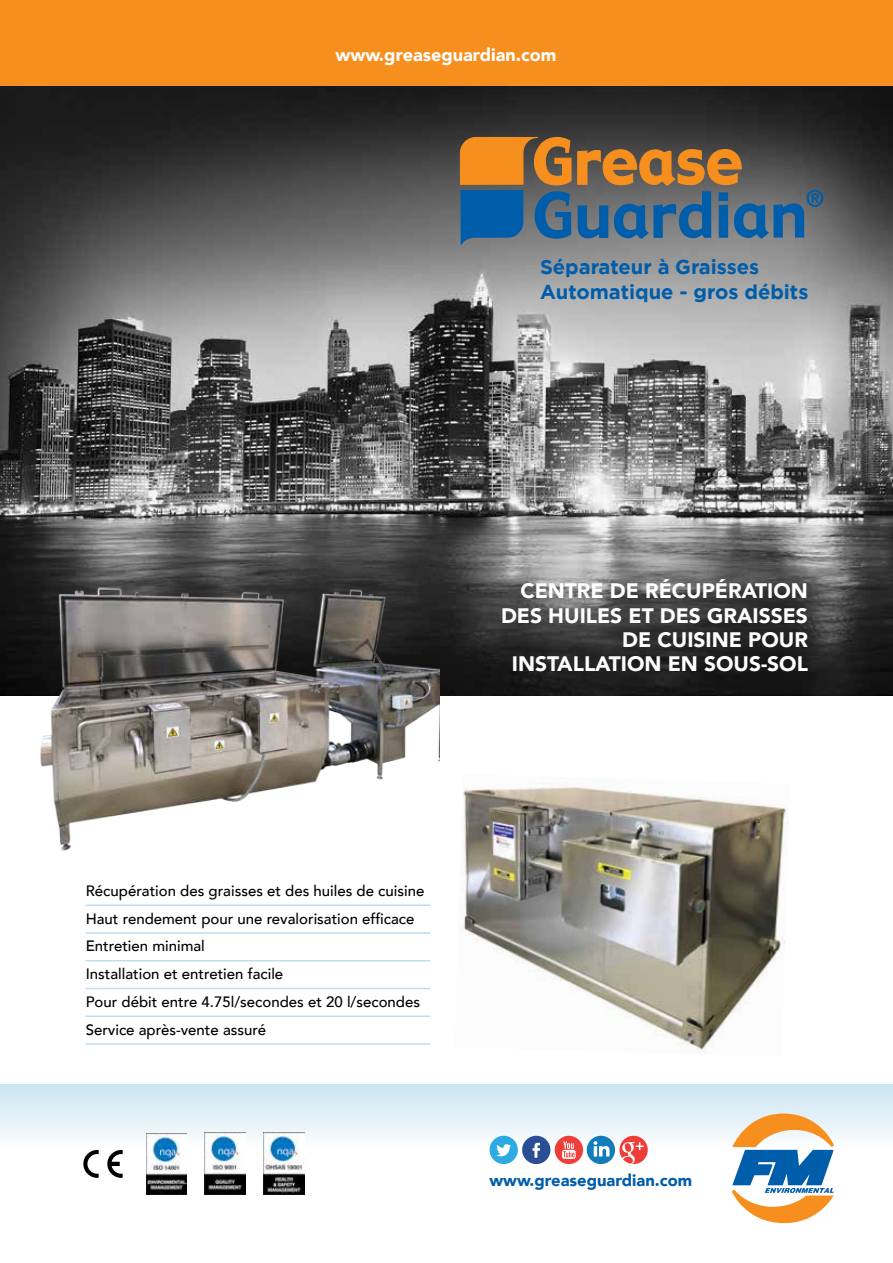
<style>
.page{position:relative;width:893px;height:1263px;background:#fff}
.page>*{position:absolute;margin:0;border:0;box-sizing:border-box;transform-origin:0 0}
.t1{font:900 21px/24.5px "Avenir";color:#fff;text-align:right}
.t2{font:700 20.1px/24.2px "Gotham";color:#005daa}
.t3{font:900 18px "Avenir";color:#fff}
.t4{font:900 16.5px "Avenir";color:#005daa}
.t5{font:500 15px/27.8px "Avenir";color:#000}
</style>
<div class="page">
<img style="left:0;top:85px;width:893px;height:610px">
<div style="left:0;top:0;width:893px;height:85px;background:#f78f1e"></div>
<svg style="left:0;top:1084px;width:893px;height:140px"></svg>
<svg style="left:732px;top:1113px;width:102px;height:110px"></svg>
<div style="left:522px;top:1136px;width:28px;height:28px;background:#294e96;border-radius:50%"></div>
<svg style="left:533px;top:1143px;width:7px;height:15px"></svg>
<div style="left:490px;top:1136px;width:28px;height:28px;background:#2caae1;border-radius:50%"></div>
<svg style="left:496px;top:1144px;width:15px;height:12px"></svg>
<div style="left:555px;top:1136px;width:28px;height:28px;background:#ef3e3a;border-radius:50%"></div>
<svg style="left:562px;top:1141px;width:14px;height:18px"></svg>
<div style="left:587px;top:1136px;width:28px;height:28px;background:#127bb9;border-radius:50%"></div>
<svg style="left:593px;top:1141px;width:17px;height:15px"></svg>
<div style="left:619px;top:1136px;width:29px;height:28px;background:#ef3e3a;border-radius:50%"></div>
<svg style="left:622px;top:1142px;width:22px;height:22px"></svg>
<img style="left:34px;top:580px;width:406px;height:270px">
<img style="left:461px;top:785px;width:328px;height:267px">
<hr style="left:86px;top:904px;width:344px;height:2px;background:#bcdeef">
<hr style="left:86px;top:932px;width:344px;height:2px;background:#bcdeef">
<hr style="left:86px;top:960px;width:344px;height:1px;background:#bcdeef">
<hr style="left:86px;top:988px;width:344px;height:1px;background:#bcdeef">
<hr style="left:86px;top:1015px;width:344px;height:2px;background:#bcdeef">
<hr style="left:86px;top:1043px;width:344px;height:2px;background:#bcdeef">
<svg style="left:459px;top:136px;width:364px;height:110px;background:#6a6a65"></svg>
<svg style="left:83px;top:1150px;width:16px;height:28px"></svg>
<svg style="left:107px;top:1150px;width:16px;height:28px"></svg>
<img style="left:146px;top:1133px;width:41px;height:61px">
<img style="left:205px;top:1133px;width:41px;height:61px">
<img style="left:264px;top:1133px;width:41px;height:61px">
<p class="t3" style="left:335px;top:40px;width:222px">www.greaseguardian.com</p>
<h2 class="t2" style="left:540px;top:255px;width:270px">Séparateur à Graisses<br>Automatique - gros débits</h2>
<h1 class="t1" style="left:501px;top:578px;width:308px">CENTRE DE RÉCUPÉRATION<br>DES HUILES ET DES GRAISSES<br>DE CUISINE POUR<br>INSTALLATION EN SOUS-SOL</h1>
<p class="t5" style="left:86px;top:876px;width:340px">Récupération des graisses et des huiles de cuisine Haut rendement pour une revalorisation efficace Entretien minimal<br>Installation et entretien facile<br>Pour débit entre 4.75l/secondes et 20 l/secondes Service après-vente assuré</p>
<p class="t4" style="left:490px;top:1166px;width:204px">www.greaseguardian.com</p>
</div>
